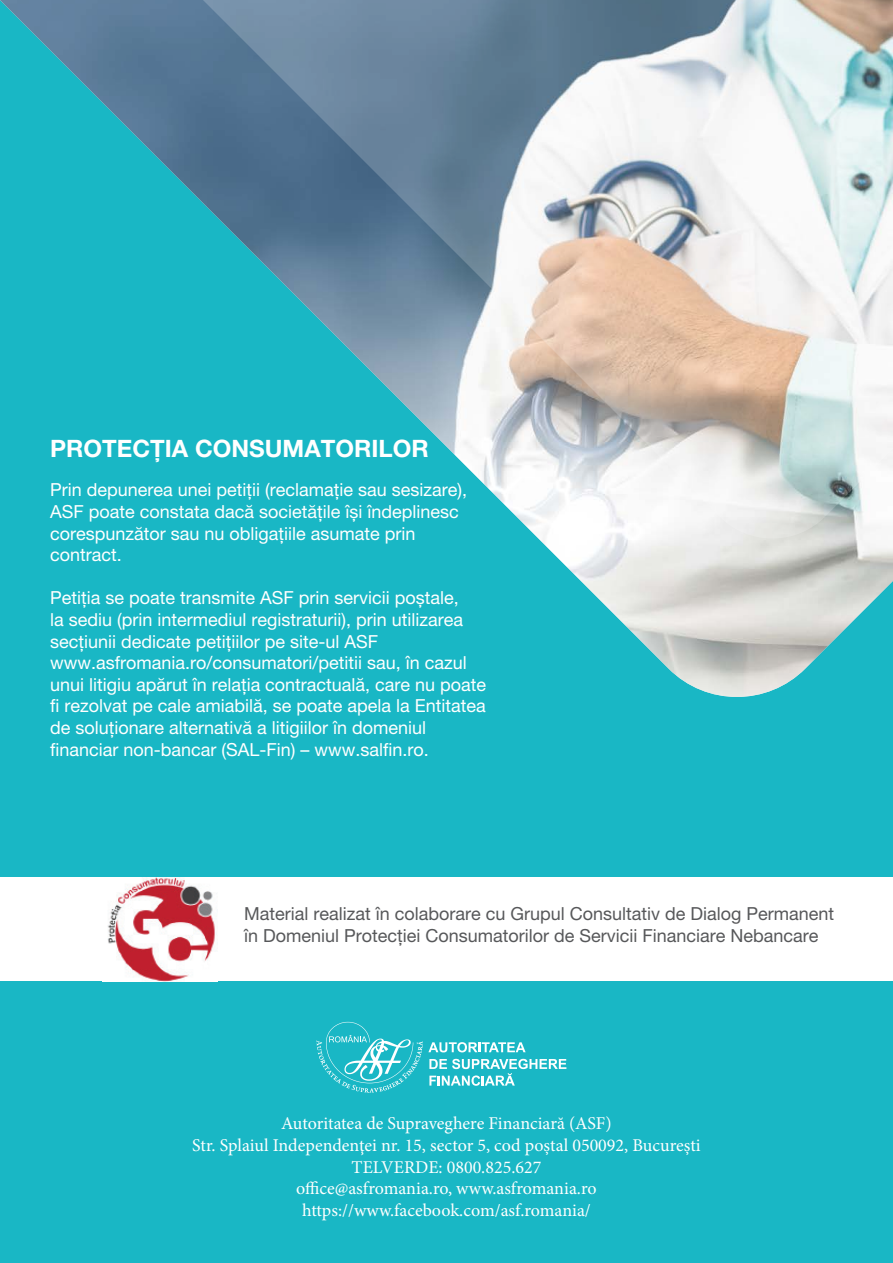
<style>
.page{position:relative;width:893px;height:1263px;background:#19b7c5}
.page>*{position:absolute;margin:0;border:0;box-sizing:border-box;transform-origin:0 0}
.t1{font:700 24px "Helvetica Neue LT Pro";color:#fff}
.t2{font:18px/21.6px "Helvetica Neue LT Pro";color:#fff}
.t3{font:18px "Minion Pro";color:#fff}
.t4{font:18px/21.6px "Helvetica Neue LT Pro";color:#57585a}
</style>
<div class="page">
<img style="left:0;top:0;width:893px;height:697px">
<svg style="left:203px;top:0;width:690px;height:538px"></svg>
<div style="left:0;top:878px;width:893px;height:103px;background:#fff"></div>
<img style="left:107px;top:878px;width:108px;height:103px">
<svg style="left:317px;top:1022px;width:249px;height:71px"></svg>
<p class="t1" style="left:50px;top:434px;width:380px">PROTECŢIA CONSUMATORILOR</p>
<p class="t2" style="left:50px;top:479px;width:419px">Prin depunerea unei petiții (reclamație sau sesizare), ASF poate constata dacă societăţile își îndeplinesc corespunzător sau nu obligațiile asumate prin contract.</p>
<p class="t2" style="left:50px;top:587px;width:437px">Petiţia se poate transmite ASF prin servicii poștale,<br>la sediu (prin intermediul registraturii), prin utilizarea secțiunii dedicate petițiilor pe site-ul ASF www.asfromania.ro/consumatori/petitii sau, în cazul unui litigiu apărut în relaţia contractuală, care nu poate fi rezolvat pe cale amiabilă, se poate apela la Entitatea de soluţionare alternativă a litigiilor în domeniul financiar non-bancar (SAL-Fin) – www.salfin.ro.</p>
<p class="t4" style="left:244px;top:902px;width:592px">Material realizat în colaborare cu Grupul Consultativ de Dialog Permanent în Domeniul Protecției Consumatorilor de Servicii Financiare Nebancare</p>
<p class="t3" style="left:281px;top:1111px;width:332px">Autoritatea de Supraveghere Financiară (ASF)</p>
<p class="t3" style="left:192px;top:1133px;width:510px">Str. Splaiul Independenţei nr. 15, sector 5, cod poștal 050092, București</p>
<p class="t3" style="left:352px;top:1155px;width:191px">TELVERDE: 0800.825.627</p>
<p class="t3" style="left:296px;top:1176px;width:302px">office@asfromania.ro, www.asfromania.ro</p>
<p class="t3" style="left:302px;top:1198px;width:290px">https://www.facebook.com/asf.romania/</p>
</div>
